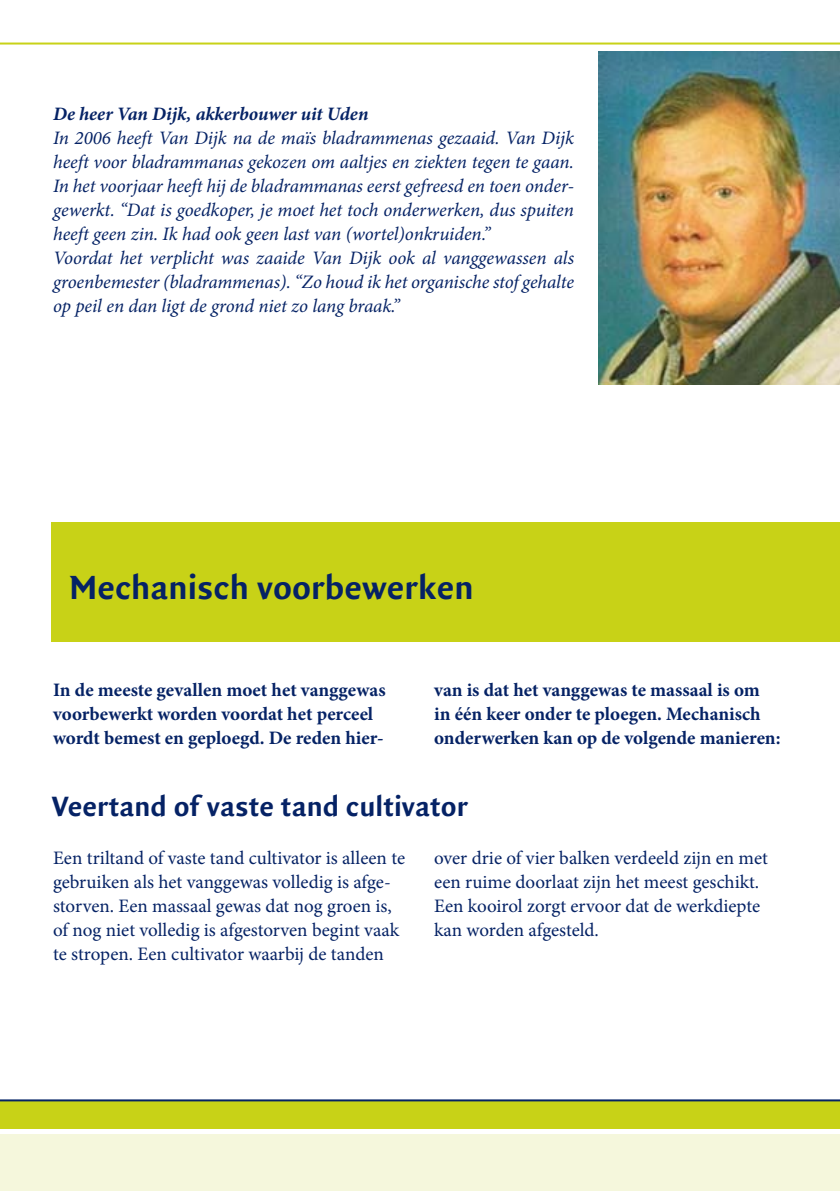
<style>
.page{position:relative;width:840px;height:1191px;background:#fff}
.page>*{position:absolute;margin:0;border:0;box-sizing:border-box;transform-origin:0 0}
.t1{font:700 36px "Quadraat Sans";color:#052265}
.t2{font:700 30px "Quadraat Sans";color:#052265}
.t3{font:italic 19px/24px "Minion Pro";letter-spacing:-.005em;color:#052265}
.t4{font:19px/24px "Minion Pro";color:#052265}
.t5{font:700 19px/24px "Minion Pro";color:#052265}
.t6{font:italic 700 19px "Minion Pro";letter-spacing:-.005em;color:#052265}
</style>
<div class="page">
<div style="left:0;top:1100px;width:839px;height:29px;background:#c8d217"></div>
<div style="left:0;top:1134px;width:839px;height:57px;background:#f5f7dc"></div>
<hr style="left:0;top:1099px;width:839px;height:2px;background:#052265">
<img style="left:598px;top:51px;width:241px;height:333px">
<div style="left:51px;top:522px;width:788px;height:119px;background:#c8d217"></div>
<hr style="left:0;top:43px;width:839px;height:2px;background:#c8d217">
<p class="t6" style="left:53px;top:100px;width:317px">De heer Van Dijk, akkerbouwer uit Uden</p>
<p class="t3" style="left:53px;top:126px;width:522px">In 2006 heeft Van Dijk na de maïs bladrammenas gezaaid. Van Dijk heeft voor bladrammanas gekozen om aaltjes en ziekten tegen te gaan.<br>In het voorjaar heeft hij de bladrammanas eerst gefreesd en toen onder&shy;gewerkt. “Dat is goedkoper, je moet het toch onderwerken, dus spuiten heeft geen zin. Ik had ook geen last van (wortel)onkruiden.”<br>Voordat het verplicht was zaaide Van Dijk ook al vanggewassen als groenbemester (bladrammenas). “Zo houd ik het organische stof gehalte op peil en dan ligt de grond niet zo lang braak.”</p>
<h1 class="t1" style="left:69px;top:567px;width:406px">Mechanisch voorbewerken</h1>
<p class="t5" style="left:53px;top:678px;width:334px">In de meeste gevallen moet het vanggewas voorbewerkt worden voordat het perceel wordt bemest en geploegd. De reden hier-</p>
<p class="t5" style="left:434px;top:678px;width:347px">van is dat het vanggewas te massaal is om in één keer onder te ploegen. Mechanisch onderwerken kan op de volgende manieren:</p>
<h2 class="t2" style="left:52px;top:789px;width:417px">Veertand of vaste tand cultivator</h2>
<p class="t4" style="left:53px;top:846px;width:353px">Een triltand of vaste tand cultivator is alleen te gebruiken als het vanggewas volledig is afge&shy;storven. Een massaal gewas dat nog groen is, of nog niet volledig is afgestorven begint vaak te stropen. Een cultivator waarbij de tanden</p>
<p class="t4" style="left:434px;top:846px;width:335px">over drie of vier balken verdeeld zijn en met een ruime doorlaat zijn het meest geschikt.<br>Een kooirol zorgt ervoor dat de werkdiepte kan worden afgesteld.</p>
</div>
